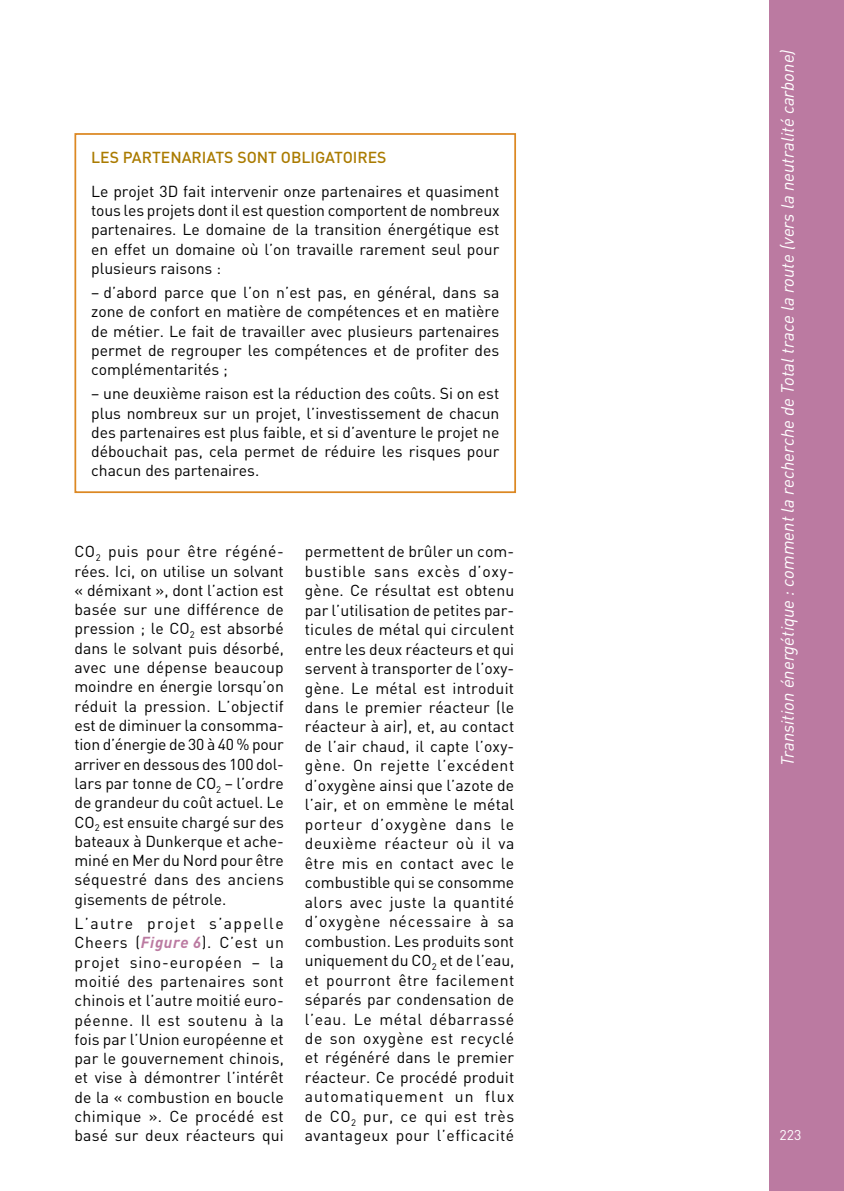
<style>
.page{position:relative;width:844px;height:1191px;background:#fff}
.page>*{position:absolute;margin:0;border:0;box-sizing:border-box;transform-origin:0 0}
.t1{font:italic 17.5px "DIN";color:#fff}
.Texte_courant{font:15.75px/19.4px "DIN";letter-spacing:.02em;color:#000;text-align:justify}
.Encadre_filet_texte{font:15.75px/19.2px "DIN";color:#000;text-align:justify}
.Encadre_filet_titre{font:500 15.75px "DIN";color:#aa7b00}
.t2{font:14px "DIN";color:#fff}
.s1{font-weight:700;font-style:italic;color:#bb7aa1}
</style>
<div class="page">
<div style="left:769px;top:0;width:74px;height:1191px;background:#bb7aa1"></div>
<div style="left:74px;top:133px;width:442px;height:360px;border:2px solid #dc8823"></div>
<p class="Encadre_filet_titre" style="left:91px;top:147px;width:297px">LES PARTENARIATS SONT OBLIGATOIRES</p>
<p class="Encadre_filet_texte" style="left:91px;top:181px;width:410px">Le projet 3D fait intervenir onze partenaires et quasiment tous les projets dont il est question comportent de nombreux partenaires. Le domaine de la transition énergétique est en effet un domaine où l’on travaille rarement seul pour plusieurs raisons :</p>
<p class="Encadre_filet_texte" style="left:91px;top:282px;width:409px">– d’abord parce que l’on n’est pas, en général, dans sa zone de confort en matière de compétences et en matière de métier. Le fait de travailler avec plusieurs partenaires permet de regrouper les compétences et de profiter des complémentarités ;</p>
<p class="Encadre_filet_texte" style="left:91px;top:384px;width:409px">– une deuxième raison est la réduction des coûts. Si on est plus nombreux sur un projet, l’investissement de chacun des partenaires est plus faible, et si d’aventure le projet ne débouchait pas, cela permet de réduire les risques pour chacun des partenaires.</p>
<p class="Texte_courant" style="left:74px;top:541px;width:211px">CO<sub>2</sub> puis pour être régéné&shy;rées. Ici, on utilise un solvant « démixant », dont l’action est basée sur une différence de pression ; le CO<sub>2</sub> est absorbé dans le solvant puis désorbé, avec une dépense beaucoup moindre en énergie lorsqu’on réduit la pression. L’objectif est de diminuer la consomma&shy;tion d’énergie de 30 à 40 % pour arriver en dessous des 100 dol&shy;lars par tonne de CO<sub>2</sub> – l’ordre de grandeur du coût actuel. Le CO<sub>2</sub> est ensuite chargé sur des bateaux à Dunkerque et ache&shy;miné en Mer du Nord pour être séquestré dans des anciens gisements de pétrole.</p>
<p class="Texte_courant" style="left:74px;top:913px;width:211px">L’autre projet s’appelle Cheers (<span class="s1">Figure 6</span>). C’est un projet sino-européen – la moitié des partenaires sont chinois et l’autre moitié euro&shy;péenne. Il est soutenu à la fois par l’Union européenne et par le gouvernement chinois, et vise à démontrer l’intérêt de la « combustion en boucle chimique ». Ce procédé est basé sur deux réacteurs qui</p>
<p class="Texte_courant" style="left:305px;top:541px;width:211px">permettent de brûler un com&shy;bustible sans excès d’oxy&shy;gène. Ce résultat est obtenu par l’utilisation de petites par&shy;ticules de métal qui circulent entre les deux réacteurs et qui servent à transporter de l’oxy&shy;gène. Le métal est introduit dans le premier réacteur (le réacteur à air), et, au contact de l’air chaud, il capte l’oxy&shy;gène. On rejette l’excédent d’oxygène ainsi que l’azote de l’air, et on emmène le métal porteur d’oxygène dans le deuxième réacteur où il va être mis en contact avec le combustible qui se consomme alors avec juste la quantité d’oxygène nécessaire à sa combustion. Les produits sont uniquement du CO<sub>2</sub> et de l’eau, et pourront être facilement séparés par condensation de l’eau. Le métal débarrassé de son oxygène est recyclé et régénéré dans le premier réacteur. Ce procédé produit automatiquement un flux de CO<sub>2</sub> pur, ce qui est très avantageux pour l’efficacité</p>
<p class="t1" style="left:776px;top:766px;width:718px;rotate:-90deg">Transition énergétique : comment la recherche de Total trace la route (vers la neutralité carbone)</p>
<p class="t2" style="left:779px;top:1125px;width:23px">223</p>
</div>
